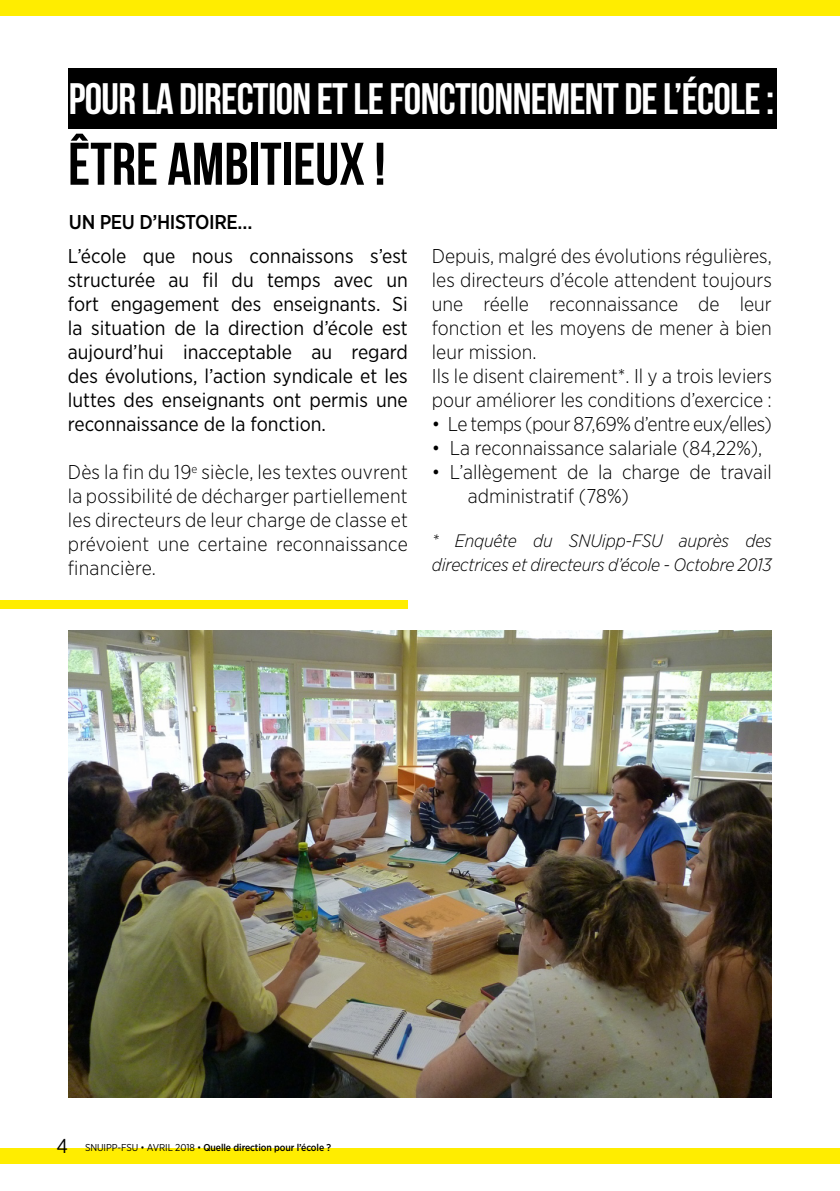
<style>
.page{position:relative;width:840px;height:1191px;background:#fff}
.page>*{position:absolute;margin:0;border:0;box-sizing:border-box;transform-origin:0 0}
.t1{font:60px "Bebas Neue";color:#000}
.t2{font:44px "Bebas Neue";letter-spacing:-.015em;color:#fff}
.t3{font:300 20px/24px "Gotham Narrow";color:#000}
.t4{font:20px/24px "Gotham Narrow";color:#000;text-align:justify}
.t5{font:300 20px "Gotham Narrow";letter-spacing:-.02em;color:#000}
.t6{font:500 20px "Gotham Narrow";letter-spacing:-.02em;color:#000}
.t7{font:italic 300 18px/24px "Gotham Narrow";letter-spacing:-.01em;color:#000}
.t8{font:500 10px "Gotham Narrow";letter-spacing:-.01em;color:#000}
.s1{font-weight:400}
.s2{font-weight:300}
</style>
<div class="page">
<div style="left:0;top:1148px;width:839px;height:16px;background:#ffed00"></div>
<div style="left:0;top:0;width:839px;height:15px;background:#ffed00"></div>
<div style="left:68px;top:68px;width:708px;height:61px;background:#000"></div>
<img style="left:69px;top:630px;width:702px;height:467px">
<div style="left:0;top:600px;width:407px;height:8px;background:#ffed00"></div>
<h2 class="t2" style="left:69px;top:74px;width:706px">POUR LA DIRECTION ET LE FONCTIONNEMENT DE L’ÉCOLE :</h2>
<h1 class="t1" style="left:68px;top:131px;width:319px">ÊTRE AMBITIEUX !</h1>
<p class="t6" style="left:69px;top:209px;width:185px">UN PEU D’HISTOIRE…</p>
<p class="t4" style="left:68px;top:244px;width:341px">L’école que nous connaissons s’est structurée au fil du temps avec un fort engagement des enseignants. Si la situation de la direction d’école est aujourd’hui inacceptable au regard des évolutions, l’action syndicale et les luttes des enseignants ont permis une reconnaissance de la fonction.</p>
<p class="t3" style="left:68px;top:460px;width:341px;text-align:justify">Dès la fin du 19<sup>e</sup> siècle, les textes ouvrent la possibilité de décharger partiellement les directeurs de leur charge de classe et prévoient une certaine reconnaissance financière.</p>
<p class="t3" style="left:431px;top:244px;width:341px">Depuis, malgré des évolutions régulières, les directeurs d’école attendent toujours une réelle reconnaissance de leur fonction et les moyens de mener à bien leur mission.<br>Ils le disent clairement*. Il y a trois leviers pour améliorer les conditions d’exercice :</p>
<p class="t5" style="left:431px;top:412px;width:341px">• Le temps (pour 87,69% d’entre eux/elles)</p>
<p class="t3" style="left:431px;top:436px;width:332px">• La reconnaissance salariale (84,22%),</p>
<p class="t3" style="left:467px;top:460px;width:305px;text-indent:-36px">• L’allègement de la charge de travail administratif (78%)</p>
<p class="t7" style="left:431px;top:528px;width:341px">* Enquête du SNUipp-FSU auprès des directrices et directeurs d’école - Octobre 2013</p>
<p class="t4" style="left:57px;top:1133px;width:13px">4</p>
<p class="t8" style="left:85px;top:1140px;width:247px"><span class="s1">SNUIPP-FSU</span> <span class="s2">•</span> <span class="s1">AVRIL 2018</span> <span class="s2">•</span> Quelle direction pour l’école ?</p>
</div>
